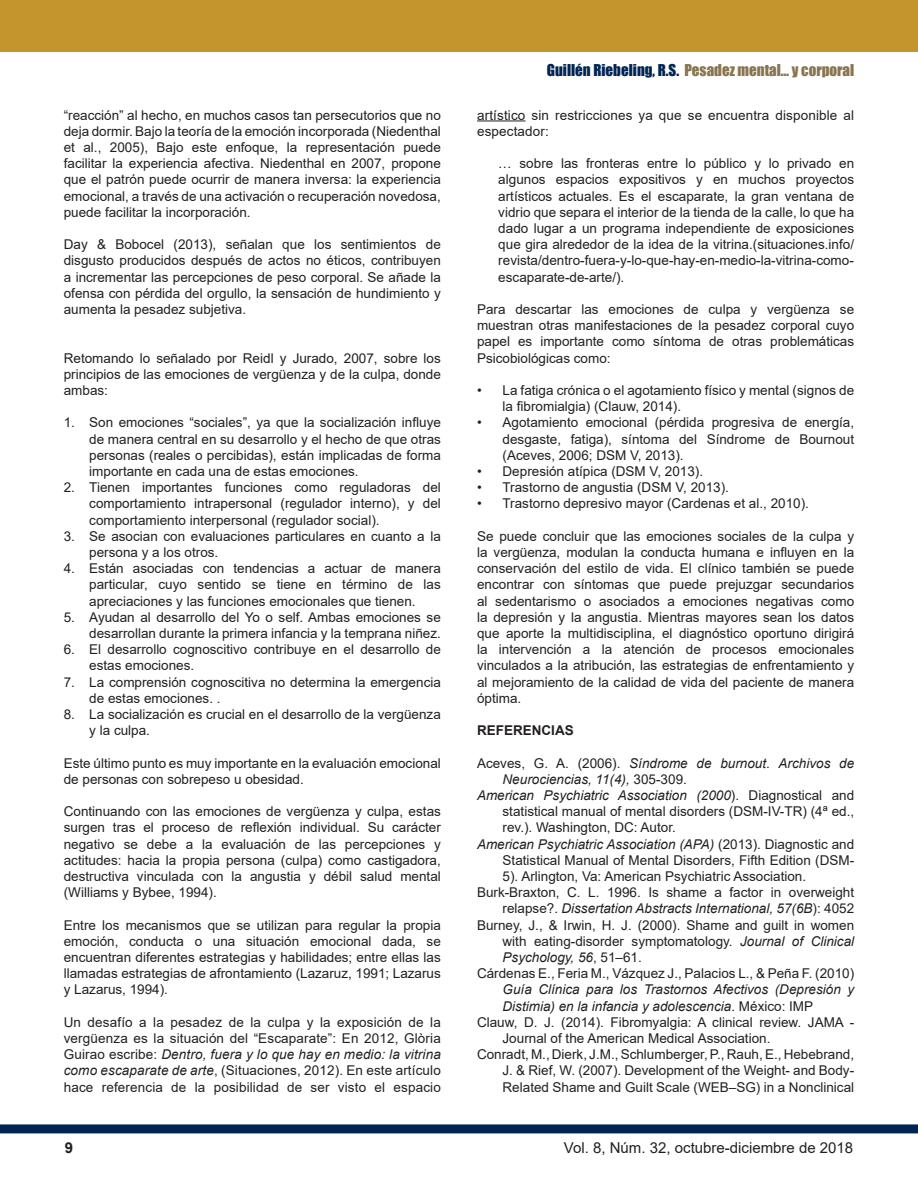
<style>
.page{position:relative;width:918px;height:1188px;background:#fff}
.page>*{position:absolute;margin:0;border:0;box-sizing:border-box;transform-origin:0 0}
.t1{font:15px "Impact";color:#897450}
.t2{font:15px "Arial";color:#231f20}
.t3{font:700 15px "Arial";color:#231f20}
.t4{font:13.5px/16.2px "Arial";color:#231f20;text-align:justify}
.t5{font:italic 13.5px/16.2px "Arial";color:#231f20}
.t6{font:700 13.5px "Arial";color:#231f20}
.s1{font-style:italic}
.s2{color:#002553}
.s3{font-style:normal}
</style>
<div class="page">
<div style="left:0;top:1124px;width:918px;height:9px;background:#002553"></div>
<hr style="left:477px;top:120px;width:49px;height:1px;background:#231f20">
<div style="left:0;top:0;width:918px;height:51px;background:#c2962d"></div>
<p class="t4" style="left:64px;top:107px;width:379px">“reacción” al hecho, en muchos casos tan persecutorios que no deja dormir. Bajo la teoría de la emoción incorporada (Niedenthal et al., 2005), Bajo este enfoque, la representación puede facilitar la experiencia afectiva. Niedenthal en 2007, propone que el patrón puede ocurrir de manera inversa: la experiencia emocional, a través de una activación o recuperación novedosa, puede facilitar la incorporación.</p>
<p class="t4" style="left:64px;top:236px;width:379px">Day &amp; Bobocel (2013), señalan que los sentimientos de disgusto producidos después de actos no éticos, contribuyen a incrementar las percepciones de peso corporal. Se añade la ofensa con pérdida del orgullo, la sensación de hundimiento y aumenta la pesadez subjetiva.</p>
<p class="t4" style="left:64px;top:350px;width:379px">Retomando lo señalado por Reidl y Jurado, 2007, sobre los principios de las emociones de vergüenza y de la culpa, donde ambas:</p>
<p class="t4" style="left:89px;top:414px;width:353px;text-indent:-26px">1. Son emociones “sociales”, ya que la socialización influye de manera central en su desarrollo y el hecho de que otras personas (reales o percibidas), están implicadas de forma importante en cada una de estas emociones.</p>
<p class="t4" style="left:89px;top:479px;width:353px;text-indent:-26px">2. Tienen importantes funciones como reguladoras del comportamiento intrapersonal (regulador interno), y del comportamiento interpersonal (regulador social).</p>
<p class="t4" style="left:89px;top:528px;width:353px;text-indent:-26px">3. Se asocian con evaluaciones particulares en cuanto a la persona y a los otros.</p>
<p class="t4" style="left:89px;top:560px;width:353px;text-indent:-26px">4. Están asociadas con tendencias a actuar de manera particular, cuyo sentido se tiene en término de las apreciaciones y las funciones emocionales que tienen.</p>
<p class="t4" style="left:64px;top:609px;width:379px;text-align:right">5. Ayudan al desarrollo del Yo o self. Ambas emociones se desarrollan durante la primera infancia y la temprana niñez.</p>
<p class="t4" style="left:89px;top:641px;width:353px;text-indent:-26px">6. El desarrollo cognoscitivo contribuye en el desarrollo de estas emociones.</p>
<p class="t4" style="left:89px;top:674px;width:353px;text-indent:-26px">7. La comprensión cognoscitiva no determina la emergencia de estas emociones. .</p>
<p class="t4" style="left:89px;top:706px;width:353px;text-indent:-26px">8. La socialización es crucial en el desarrollo de la vergüenza y la culpa.</p>
<p class="t4" style="left:64px;top:755px;width:379px">Este último punto es muy importante en la evaluación emocional de personas con sobrepeso u obesidad.</p>
<p class="t4" style="left:64px;top:803px;width:379px">Continuando con las emociones de vergüenza y culpa, estas surgen tras el proceso de reflexión individual. Su carácter negativo se debe a la evaluación de las percepciones y actitudes: hacia la propia persona (culpa) como castigadora, destructiva vinculada con la angustia y débil salud mental (Williams y Bybee, 1994).</p>
<p class="t4" style="left:64px;top:917px;width:379px">Entre los mecanismos que se utilizan para regular la propia emoción, conducta o una situación emocional dada, se encuentran diferentes estrategias y habilidades; entre ellas las llamadas estrategias de afrontamiento (Lazaruz, 1991; Lazarus y Lazarus, 1994).</p>
<p class="t4" style="left:64px;top:1014px;width:379px">Un desafío a la pesadez de la culpa y la exposición de la vergüenza es la situación del “Escaparate”: En 2012, Glòria Guirao escribe: <span class="s1">Dentro, fuera y lo que hay en medio: la vitrina como escaparate de arte</span>, (Situaciones, 2012). En este artículo hace referencia de la posibilidad de ser visto el espacio</p>
<p class="t1" style="left:547px;top:59px;width:309px"><span class="s2">Guillén Riebeling, R.S.</span> Pesadez mental… y corporal</p>
<p class="t4" style="left:477px;top:107px;width:379px">artístico sin restricciones ya que se encuentra disponible al espectador:</p>
<p class="t4" style="left:498px;top:155px;width:357px">… sobre las fronteras entre lo público y lo privado en algunos espacios expositivos y en muchos proyectos artísticos actuales. Es el escaparate, la gran ventana de vidrio que separa el interior de la tienda de la calle, lo que ha dado lugar a un programa independiente de exposiciones que gira alrededor de la idea de la vitrina.(situaciones.info/ revista/dentro-fuera-y-lo-que-hay-en-medio-la-vitrina-como&shy;escaparate-de-arte/).</p>
<p class="t4" style="left:477px;top:301px;width:379px">Para descartar las emociones de culpa y vergüenza se muestran otras manifestaciones de la pesadez corporal cuyo papel es importante como síntoma de otras problemáticas Psicobiológicas como:</p>
<p class="t4" style="left:503px;top:382px;width:353px;text-indent:-26px">• La fatiga crónica o el agotamiento físico y mental (signos de la fibromialgia) (Clauw, 2014).</p>
<p class="t4" style="left:503px;top:414px;width:353px;text-indent:-26px">• Agotamiento emocional (pérdida progresiva de energía, desgaste, fatiga), síntoma del Síndrome de Bournout (Aceves, 2006; DSM V, 2013).</p>
<p class="t4" style="left:477px;top:463px;width:228px">• Depresión atípica (DSM V, 2013).</p>
<p class="t4" style="left:477px;top:479px;width:253px">• Trastorno de angustia (DSM V, 2013).</p>
<p class="t4" style="left:477px;top:495px;width:333px">• Trastorno depresivo mayor (Cardenas et al., 2010).</p>
<p class="t4" style="left:477px;top:528px;width:379px">Se puede concluir que las emociones sociales de la culpa y la vergüenza, modulan la conducta humana e influyen en la conservación del estilo de vida. El clínico también se puede encontrar con síntomas que puede prejuzgar secundarios al sedentarismo o asociados a emociones negativas como la depresión y la angustia. Mientras mayores sean los datos que aporte la multidisciplina, el diagnóstico oportuno dirigirá la intervención a la atención de procesos emocionales vinculados a la atribución, las estrategias de enfrentamiento y al mejoramiento de la calidad de vida del paciente de manera óptima.</p>
<p class="t6" style="left:477px;top:721px;width:98px">REFERENCIAS</p>
<p class="t5" style="left:503px;top:755px;width:353px;text-indent:-26px"><span class="s3">Aceves, G. A. (2006).</span> Síndrome de burnout<span class="s3">.</span> Archivos de<br>Neurociencias, 11(4), <span class="s3">305-309.</span></p>
<p class="t4" style="left:503px;top:787px;width:353px;text-indent:-26px"><span class="s1">American Psychiatric Association (2000</span>). Diagnostical and statistical manual of mental disorders (DSM-IV-TR) (4ª ed., rev.). Washington, DC: Autor.</p>
<p class="t4" style="left:503px;top:836px;width:353px;text-indent:-26px"><span class="s1">American Psychiatric Association (APA)</span> (2013). Diagnostic and Statistical Manual of Mental Disorders, Fifth Edition (DSM-5). Arlington, Va: American Psychiatric Association.</p>
<p class="t4" style="left:477px;top:884px;width:379px;text-align:right">Burk-Braxton, C. L. 1996. Is shame a factor in overweight relapse?. <span class="s1">Dissertation Abstracts International, 57(6B</span>): 4052</p>
<p class="t4" style="left:503px;top:917px;width:353px;text-indent:-26px">Burney, J., &amp; Irwin, H. J. (2000). Shame and guilt in women with eating-disorder symptomatology. <span class="s1">Journal of Clinical Psychology, 56</span>, 51–61.</p>
<p class="t5" style="left:503px;top:965px;width:353px;text-align:justify;text-indent:-26px"><span class="s3">Cárdenas E., Feria M., Vázquez J., Palacios L., &amp; Peña F. (2010)<br></span>Guía Clínica para los Trastornos Afectivos (Depresión y Distimia) en la infancia y adolescencia<span class="s3">. México: IMP</span></p>
<p class="t4" style="left:503px;top:1014px;width:353px;text-indent:-26px">Clauw, D. J. (2014). Fibromyalgia: A clinical review. JAMA -<br>Journal of the American Medical Association.</p>
<p class="t4" style="left:503px;top:1046px;width:353px;text-indent:-26px">Conradt, M., Dierk, J.M., Schlumberger, P., Rauh, E., Hebebrand, J. &amp; Rief, W. (2007). Development of the Weight- and Body-Related Shame and Guilt Scale (WEB–SG) in a Nonclinical</p>
<p class="t3" style="left:65px;top:1137px;width:10px">9</p>
<p class="t2" style="left:564px;top:1137px;width:291px">Vol. 8, Núm. 32, octubre-diciembre de 2018</p>
</div>
